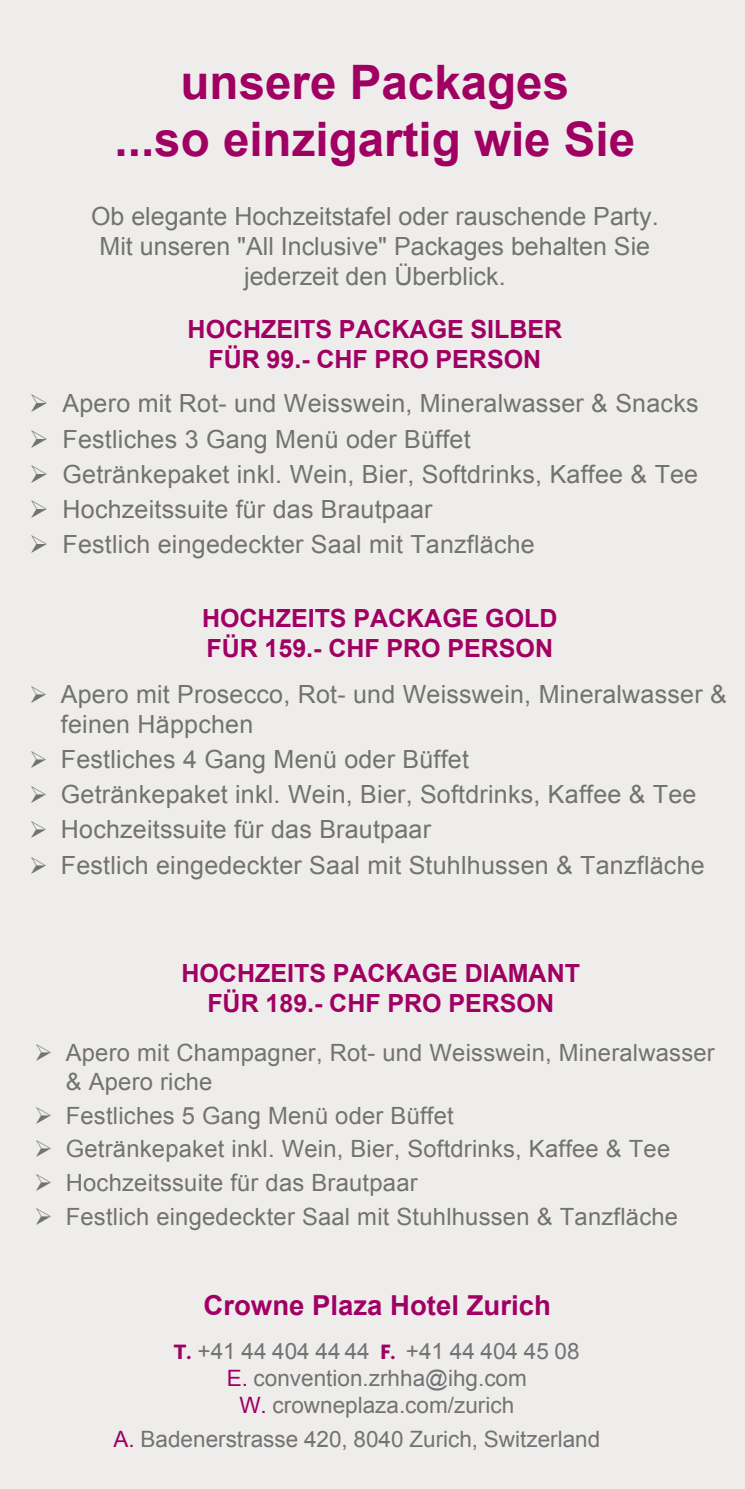
<style>
.page{position:relative;width:745px;height:1489px;background:#fff}
.page>*{position:absolute;margin:0;border:0;box-sizing:border-box;transform-origin:0 0}
.Contact_Information{font:700 47.5px/57px "Arial";color:#a00062;text-align:center}
.t1{font:700 27.5px "Arial";color:#a00063}
.Contact_Information-2{font:25px/30px "Arial";letter-spacing:.01em;color:#727371;text-align:center}
.Contact_Information-3{font:700 25px/30px "Arial";color:#a00062;text-align:center}
.t2{font:700 25px/30px "Arial";color:#a00062;text-align:center}
.t3{font:23.75px/28.5px "Arial";letter-spacing:.01em;color:#727371}
.t4{font:22.5px/27px "Arial";color:#727372;text-align:center}
.s1{font-style:inherit}
.s2{font-family:"Agenda";font-weight:700;color:#a00063}
.s3{color:#a00062}
</style>
<div class="page">
<div style="left:0;top:0;width:744px;height:1488px;background:#eeedec"></div>
<p class="Contact_Information" style="left:114px;top:55px;width:522px">unsere Packages<br>...so einzigartig wie Sie</p>
<p class="Contact_Information-2" style="left:91px;top:201px;width:568px">Ob elegante Hochzeitstafel oder rauschende Party.<br>Mit unseren "All Inclusive" Packages behalten Sie jederzeit den Überblick.</p>
<p class="Contact_Information-3" style="left:187px;top:314px;width:376px"><span class="s1">HOCHZEITS</span> PACKAGE SI<span class="s1">LBER<br>FÜR</span> 99.- CHF P<span class="s1">RO</span> PERSON</p>
<p class="Contact_Information-2" style="left:29px;top:388px;width:670px">➢ Apero mit Rot- und Weisswein, Mineralwasser &amp; Snacks</p>
<p class="Contact_Information-2" style="left:29px;top:424px;width:442px">➢ Festliches 3 Gang Menü oder Büffet</p>
<p class="Contact_Information-2" style="left:29px;top:459px;width:670px">➢ Getränkepaket inkl. Wein, Bier, Softdrinks, Kaffee &amp; Tee</p>
<p class="Contact_Information-2" style="left:29px;top:494px;width:404px">➢ Hochzeitssuite für das Brautpaar</p>
<p class="Contact_Information-2" style="left:29px;top:530px;width:507px">➢ Festlich eingedeckter Saal mit Tanzfläche</p>
<p class="Contact_Information-3" style="left:202px;top:604px;width:357px;text-align:left"><span class="s1">HOCHZEITS</span> PACKAGE GOLD<br><span class="s1">FÜR</span> 1<span class="s1">5</span>9.- CHF <span class="s1">PRO</span> PERSON</p>
<p class="Contact_Information-2" style="left:61px;top:679px;width:667px;text-align:left;text-indent:-32px">➢ Apero mit Prosecco, Rot- und Weisswein, Mineralwasser &amp; feinen Häppchen</p>
<p class="Contact_Information-2" style="left:29px;top:744px;width:441px">➢ Festliches 4 Gang Menü oder Büffet</p>
<p class="Contact_Information-2" style="left:29px;top:779px;width:668px">➢ Getränkepaket inkl. Wein, Bier, Softdrinks, Kaffee &amp; Tee</p>
<p class="Contact_Information-2" style="left:29px;top:814px;width:403px">➢ Hochzeitssuite für das Brautpaar</p>
<p class="Contact_Information-2" style="left:29px;top:850px;width:676px">➢ Festlich eingedeckter Saal mit Stuhlhussen &amp; Tanzfläche</p>
<p class="t2" style="left:181px;top:958px;width:400px">HOCHZEITS <span class="s1">PACKAGE</span> DIAMANT<br>FÜR <span class="s1">1</span>8<span class="s1">9.- CHF</span> PRO <span class="s1">PERSON</span></p>
<p class="t3" style="left:66px;top:1038px;width:650px;text-indent:-32px">➢ Apero mit Champagner, Rot- und Weisswein, Mineralwasser &amp; Apero riche</p>
<p class="t3" style="left:34px;top:1101px;width:421px">➢ Festliches 5 Gang Menü oder Büffet</p>
<p class="t3" style="left:34px;top:1134px;width:637px">➢ Getränkepaket inkl. Wein, Bier, Softdrinks, Kaffee &amp; Tee</p>
<p class="t3" style="left:34px;top:1168px;width:385px">➢ Hochzeitssuite für das Brautpaar</p>
<p class="t3" style="left:34px;top:1202px;width:645px">➢ Festlich eingedeckter Saal mit Stuhlhussen &amp; Tanzfläche</p>
<p class="t1" style="left:203px;top:1286px;width:348px">Crowne Plaza Hotel Zurich</p>
<p class="t4" style="left:174px;top:1337px;width:407px"><span class="s2">T.</span> +41 44 404 44 44 <span class="s2">F.</span> +41 44 404 45 08<br><span class="s3">E.</span> convention.zrhha@ihg.com<br><span class="s3">W.</span> crowneplaza.com/zurich</p>
<p class="t4" style="left:113px;top:1425px;width:488px"><span class="s3">A.</span> Badenerstrasse 420, 8040 Zurich, Switzerland</p>
</div>
